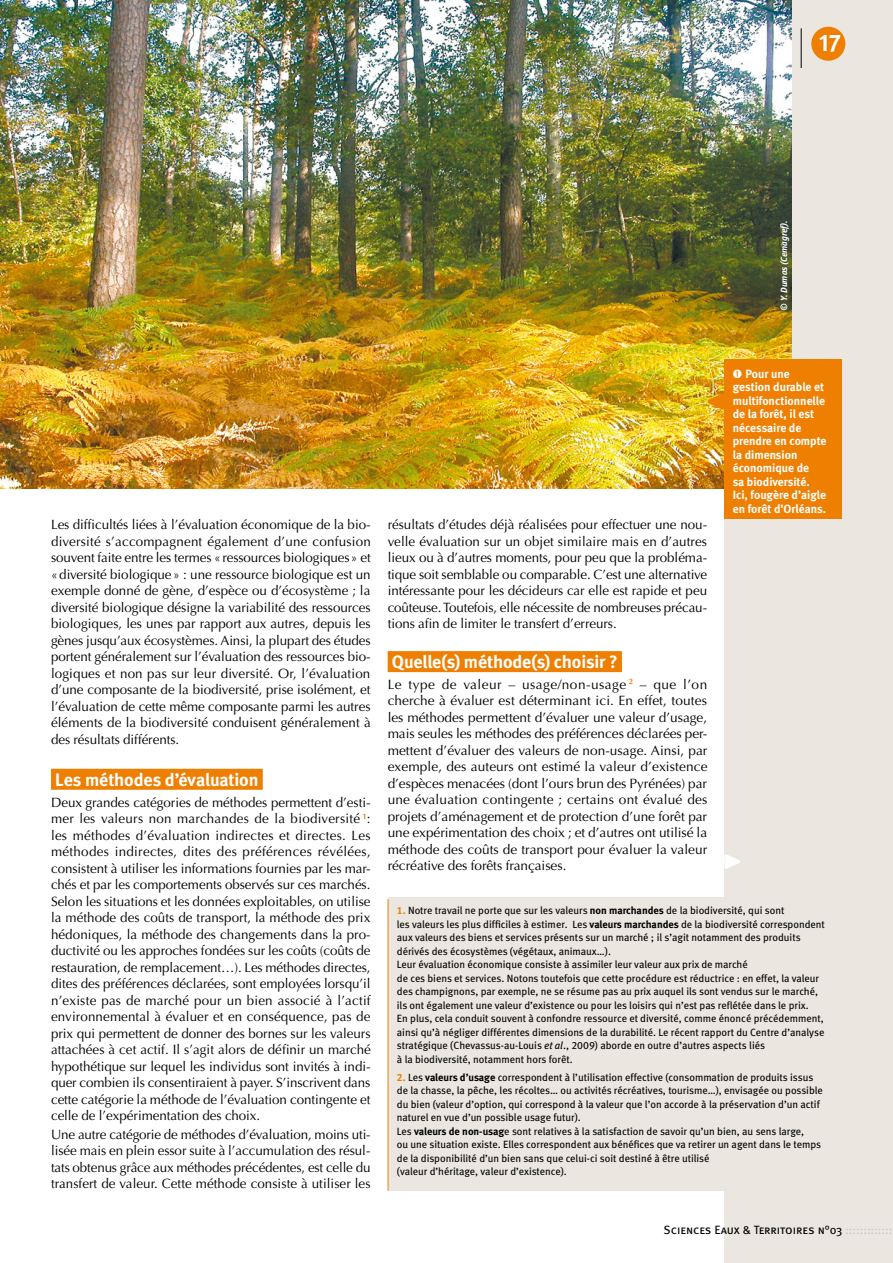
<style>
.page{position:relative;width:893px;height:1263px;background:#fff}
.page>*{position:absolute;margin:0;border:0;box-sizing:border-box;transform-origin:0 0}
.t1{font:24px "Meta Bold Caps Expert";color:#fff}
.t2{font:18px "Meta Bold LF";letter-spacing:-.01em;color:#fff}
.t3{font:13.5px/16.5px "Optima";letter-spacing:-.005em;color:#000;text-align:justify}
.t4{font:12px/13.5px "Meta Bold LF";color:#fff}
.t5{font:12px "Meta Book Caps";letter-spacing:-.005em;color:#000}
.t6{font:10.5px/13.5px "Meta Book LF";color:#000}
.t7{font:italic 9px "Meta Bold LF";color:#fff}
.s1{font-family:"Meta Bold LF";color:#ee7f00}
.s2{font-family:"Meta Bold LF"}
.s3{font-style:italic}
.s4{color:#c6c7c8}
</style>
<div class="page">
<div style="left:724px;top:0;width:169px;height:1263px;background:#ebe7e0"></div>
<img style="left:0;top:0;width:792px;height:488px">
<div style="left:51px;top:769px;width:212px;height:21px;background:#ee7f00"></div>
<div style="left:388px;top:651px;width:234px;height:21px;background:#ee7f00"></div>
<div style="left:388px;top:897px;width:454px;height:294px;background:#ebe7e0"></div>
<hr style="left:388px;top:899px;width:1px;height:292px;background:#ee7f00">
<svg style="left:699px;top:390px;width:25px;height:24px"></svg>
<div style="left:724px;top:360px;width:118px;height:159px;background:#ee7f00"></div>
<div style="left:811px;top:27px;width:34px;height:34px;background:#ee7f00;border-radius:50%"></div>
<hr style="left:801px;top:28px;width:1px;height:40px;background:#000">
<svg style="left:724px;top:854px;width:16px;height:15px"></svg>
<h1 class="t1" style="left:819px;top:28px;width:23px">17</h1>
<p class="t7" style="left:779px;top:311px;width:92px;rotate:-90deg">© Y. Dumas (Cemagref).</p>
<p class="t3" style="left:51px;top:517px;width:321px">Les difficultés liées à l’évaluation économique de la bio&shy;diversité s’accompagnent également d’une confusion souvent faite entre les termes «ressources biologiques» et «diversité biologique» : une ressource biologique est un exemple donné de gène, d’espèce ou d’écosystème ; la diversité biologique désigne la variabilité des ressources biologiques, les unes par rapport aux autres, depuis les gènes jusqu’aux écosystèmes. Ainsi, la plupart des études portent généralement sur l’évaluation des ressources bio&shy;logiques et non pas sur leur diversité. Or, l’évaluation d’une composante de la biodiversité, prise isolément, et l’évaluation de cette même composante parmi les autres éléments de la biodiversité conduisent généralement à des résultats différents.</p>
<h2 class="t2" style="left:55px;top:769px;width:205px">Les méthodes d’évaluation</h2>
<p class="t3" style="left:51px;top:794px;width:321px">Deux grandes catégories de méthodes permettent d’esti&shy;mer les valeurs non marchandes de la biodiversité <sup>1</sup>: les méthodes d’évaluation indirectes et directes. Les méthodes indirectes, dites des préférences révélées, consistent à utiliser les informations fournies par les mar&shy;chés et par les comportements observés sur ces marchés.<br>Selon les situations et les données exploitables, on utilise la méthode des coûts de transport, la méthode des prix hédoniques, la méthode des changements dans la pro&shy;ductivité ou les approches fondées sur les coûts (coûts de restauration, de remplacement…). Les méthodes directes, dites des préférences déclarées, sont employées lorsqu’il n’existe pas de marché pour un bien associé à l’actif environnemental à évaluer et en conséquence, pas de prix qui permettent de donner des bornes sur les valeurs attachées à cet actif. Il s’agit alors de définir un marché hypothétique sur lequel les individus sont invités à indi&shy;quer combien ils consentiraient à payer. S’inscrivent dans cette catégorie la méthode de l’évaluation contingente et celle de l’expérimentation des choix.</p>
<p class="t3" style="left:51px;top:1126px;width:321px">Une autre catégorie de méthodes d’évaluation, moins uti&shy;lisée mais en plein essor suite à l’accumulation des résul&shy;tats obtenus grâce aux méthodes précédentes, est celle du transfert de valeur. Cette méthode consiste à utiliser les</p>
<p class="t4" style="left:733px;top:367px;width:95px">➊ Pour une gestion durable et multifonctionnelle de la forêt, il est nécessaire de prendre en compte la dimension économique de<br>sa biodiversité.<br>Ici, fougère d’aigle en forêt d’Orléans.</p>
<p class="t3" style="left:388px;top:517px;width:321px">résultats d’études déjà réalisées pour effectuer une nou&shy;velle évaluation sur un objet similaire mais en d’autres lieux ou à d’autres moments, pour peu que la probléma&shy;tique soit semblable ou comparable. C’est une alternative intéressante pour les décideurs car elle est rapide et peu coûteuse. Toutefois, elle nécessite de nombreuses précau&shy;tions afin de limiter le transfert d’erreurs.</p>
<h2 class="t2" style="left:392px;top:651px;width:227px">Quelle(s) méthode(s) choisir ?</h2>
<p class="t3" style="left:388px;top:676px;width:321px">Le type de valeur – usage/non-usage <sup>2</sup> – que l’on cherche à évaluer est déterminant ici. En effet, toutes les méthodes permettent d’évaluer une valeur d’usage, mais seules les méthodes des préférences déclarées per&shy;mettent d’évaluer des valeurs de non-usage. Ainsi, par exemple, des auteurs ont estimé la valeur d’existence d’espèces menacées (dont l’ours brun des Pyrénées) par une évaluation contingente ; certains ont évalué des projets d’aménagement et de protection d’une forêt par une expérimentation des choix ; et d’autres ont utilisé la méthode des coûts de transport pour évaluer la valeur récréative des forêts françaises.</p>
<p class="t6" style="left:397px;top:904px;width:429px"><span class="s1">1.</span> Notre travail ne porte que sur les valeurs <span class="s2">non marchandes</span> de la biodiversité, qui sont<br>les valeurs les plus difficiles à estimer. Les <span class="s2">valeurs marchandes</span> de la biodiversité correspondent aux valeurs des biens et services présents sur un marché ; il s’agit notamment des produits dérivés des écosystèmes (végétaux, animaux…).<br>Leur évaluation économique consiste à assimiler leur valeur aux prix de marché<br>de ces biens et services. Notons toutefois que cette procédure est réductrice : en effet, la valeur des champignons, par exemple, ne se résume pas au prix auquel ils sont vendus sur le marché, ils ont également une valeur d’existence ou pour les loisirs qui n’est pas reflétée dans le prix.<br>En plus, cela conduit souvent à confondre ressource et diversité, comme énoncé précédemment, ainsi qu’à négliger différentes dimensions de la durabilité. Le récent rapport du Centre d’analyse stratégique (Chevassus-au-Louis <span class="s3">et al</span>., 2009) aborde en outre d’autres aspects liés<br>à la biodiversité, notamment hors forêt.</p>
<p class="t6" style="left:397px;top:1070px;width:427px"><span class="s1">2.</span> Les <span class="s2">valeurs d’usage</span> correspondent à l’utilisation effective (consommation de produits issus de la chasse, la pêche, les récoltes… ou activités récréatives, tourisme…), envisagée ou possible du bien (valeur d’option, qui correspond à la valeur que l’on accorde à la préservation d’un actif naturel en vue d’un possible usage futur).<br>Les <span class="s2">valeurs de non-usag</span>e sont relatives à la satisfaction de savoir qu’un bien, au sens large,<br>ou une situation existe. Elles correspondent aux bénéfices que va retirer un agent dans le temps de la disponibilité d’un bien sans que celui-ci soit destiné à être utilisé<br>(valeur d’héritage, valeur d’existence).</p>
<p class="t5" style="left:664px;top:1223px;width:230px">Sciences Eaux &amp; Territoires n°03 <span class="s4">:::::::::::::</span></p>
</div>
